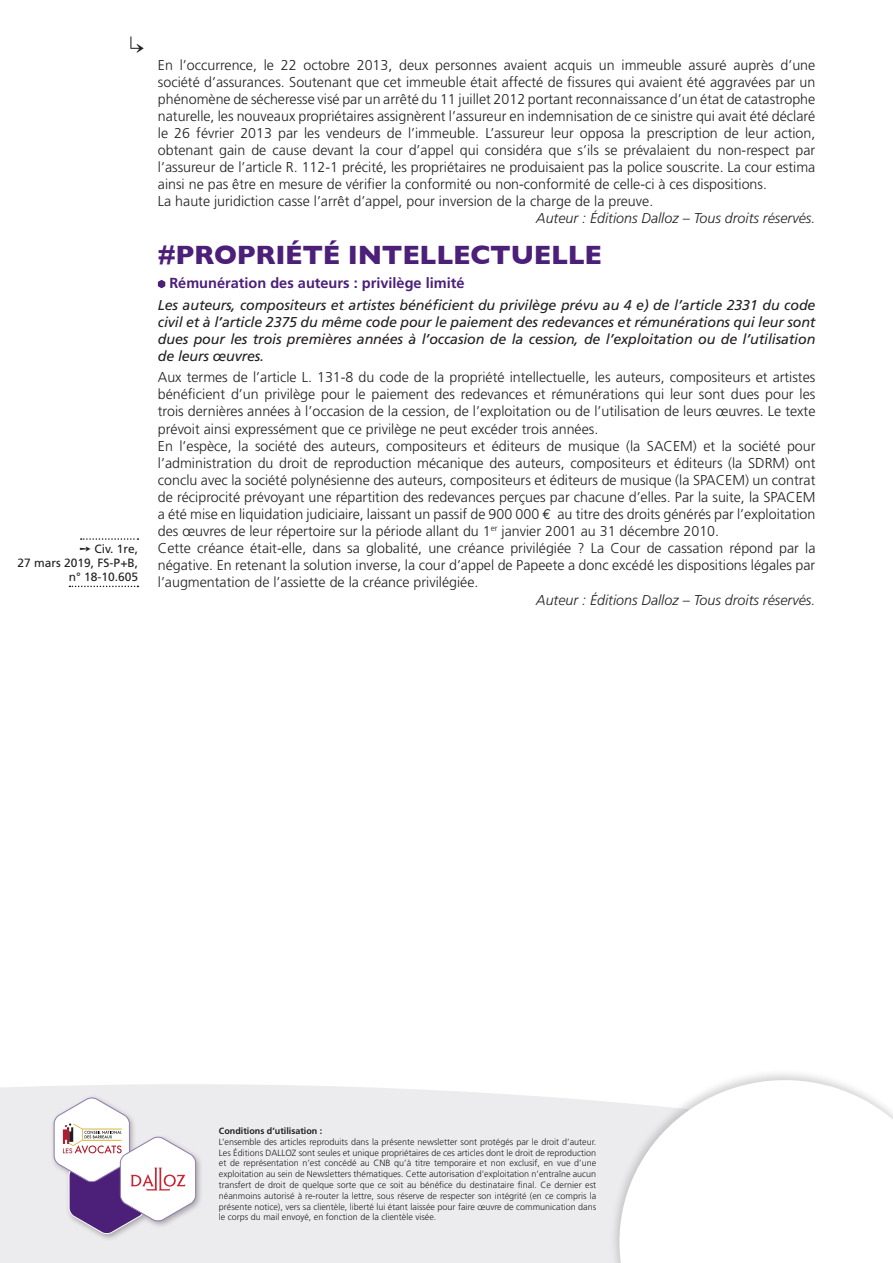
<style>
.page{position:relative;width:893px;height:1263px;background:#fff}
.page>*{position:absolute;margin:0;border:0;box-sizing:border-box;transform-origin:0 0}
.t1{font:700 27px "Gill Sans";letter-spacing:-.01em;color:#4c1f79}
.t2{font:700 14.55px "Frutiger";color:#4c1f79}
.t3{font:300 14.25px/17.1px "Frutiger";color:#231f20}
.t4{font:italic 14.25px/17.1px "Frutiger";letter-spacing:-.01em;color:#231f20;text-align:justify}
.t5{font:italic 300 14.25px "Frutiger";color:#231f20}
.t6{font:12px/14.4px "Frutiger";color:#231f20;text-align:right}
.t7{font:300 9px/10.8px "Frutiger";color:#231f20;text-align:justify}
.t8{font:700 9px "Frutiger";color:#231f20}
.s1{font-family:"Euro Mono";font-weight:400}
</style>
<div class="page">
<div style="left:0;top:1084px;width:609px;height:179px;background:#ececee"></div>
<div style="left:609px;top:1068px;width:284px;height:195px;background:#231f20;opacity:.2"></div>
<svg style="left:619px;top:1080px;width:274px;height:183px"></svg>
<svg style="left:158px;top:280px;width:7px;height:8px"></svg>
<div style="left:51px;top:1094px;width:152px;height:147px;background:#231f20;opacity:.35"></div>
<svg style="left:54px;top:1097px;width:142px;height:137px"></svg>
<svg style="left:81px;top:538px;width:57px;height:2px"></svg>
<svg style="left:69px;top:586px;width:69px;height:1px"></svg>
<p class="t6" style="left:18px;top:541px;width:122px">➙ Civ. 1re,<br>27 mars 2019, FS-P+B, n° 18-10.605</p>
<p class="t3" style="left:158px;top:56px;width:659px">En l’occurrence, le 22 octobre 2013, deux personnes avaient acquis un immeuble assuré auprès d’une société d’assurances. Soutenant que cet immeuble était affecté de fissures qui avaient été aggravées par un phénomène de sécheresse visé par un arrêté du 11 juillet 2012 portant reconnaissance d’un état de catastrophe naturelle, les nouveaux propriétaires assignèrent l’assureur en indemnisation de ce sinistre qui avait été déclaré le 26 février 2013 par les vendeurs de l’immeuble. L’assureur leur opposa la prescription de leur action, obtenant gain de cause devant la cour d’appel qui considéra que s’ils se prévalaient du non-respect par l’assureur de l’article R. 112-1 précité, les propriétaires ne produisaient pas la police souscrite. La cour estima ainsi ne pas être en mesure de vérifier la conformité ou non-conformité de celle-ci à ces dispositions.<br>La haute juridiction casse l’arrêt d’appel, pour inversion de la charge de la preuve.</p>
<p class="t5" style="left:536px;top:210px;width:281px">Auteur : Éditions Dalloz – Tous droits réservés.</p>
<h1 class="t1" style="left:158px;top:234px;width:446px">#PROPRIÉTÉ INTELLECTUELLE</h1>
<p class="t2" style="left:169px;top:275px;width:297px">Rémunération des auteurs : privilège limité</p>
<p class="t4" style="left:158px;top:296px;width:659px">Les auteurs, compositeurs et artistes bénéficient du privilège prévu au 4 e) de l’article 2331 du code civil et à l’article 2375 du même code pour le paiement des redevances et rémunérations qui leur sont dues pour les trois premières années à l’occasion de la cession, de l’exploitation ou de l’utilisation de leurs œuvres.</p>
<p class="t3" style="left:158px;top:369px;width:659px">Aux termes de l’article L. 131-8 du code de la propriété intellectuelle, les auteurs, compositeurs et artistes bénéficient d’un privilège pour le paiement des redevances et rémunérations qui leur sont dues pour les trois dernières années à l’occasion de la cession, de l’exploitation ou de l’utilisation de leurs œuvres. Le texte prévoit ainsi expressément que ce privilège ne peut excéder trois années.<br>En l’espèce, la société des auteurs, compositeurs et éditeurs de musique (la SACEM) et la société pour l’administration du droit de reproduction mécanique des auteurs, compositeurs et éditeurs (la SDRM) ont conclu avec la société polynésienne des auteurs, compositeurs et éditeurs de musique (la SPACEM) un contrat de réciprocité prévoyant une répartition des redevances perçues par chacune d’elles. Par la suite, la SPACEM a été mise en liquidation judiciaire, laissant un passif de 900 000 <span class="s1">$</span> au titre des droits générés par l’exploitation des œuvres de leur répertoire sur la période allant du 1<sup>er</sup> janvier 2001 au 31 décembre 2010.<br>Cette créance était-elle, dans sa globalité, une créance privilégiée ? La Cour de cassation répond par la négative. En retenant la solution inverse, la cour d’appel de Papeete a donc excédé les dispositions légales par l’augmentation de l’assiette de la créance privilégiée.</p>
<p class="t5" style="left:536px;top:591px;width:281px">Auteur : Éditions Dalloz – Tous droits réservés.</p>
<p class="t8" style="left:219px;top:1126px;width:105px">Conditions d’utilisation :</p>
<p class="t7" style="left:219px;top:1136px;width:379px">L’ensemble des articles reproduits dans la présente newsletter sont protégés par le droit d’auteur.<br>Les Éditions DALLOZ sont seules et unique propriétaires de ces articles dont le droit de reproduction et de représentation n’est concédé au CNB qu’à titre temporaire et non exclusif, en vue d’une exploitation au sein de Newsletters thématiques. Cette autorisation d’exploitation n’entraîne aucun transfert de droit de quelque sorte que ce soit au bénéfice du destinataire final. Ce dernier est néanmoins autorisé à re-router la lettre, sous réserve de respecter son intégrité (en ce compris la présente notice), vers sa clientèle, liberté lui étant laissée pour faire œuvre de communication dans le corps du mail envoyé, en fonction de la clientèle visée.</p>
</div>
